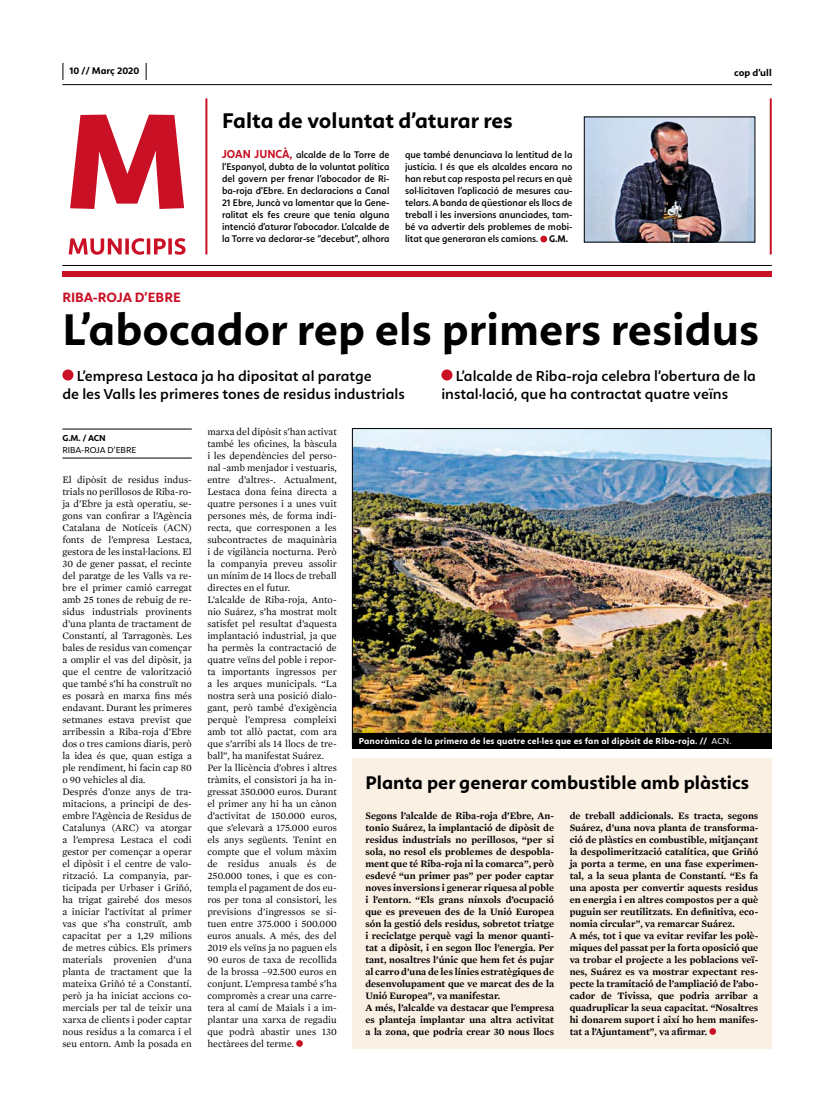
<style>
.page{position:relative;width:820px;height:1106px;background:#fff}
.page>*{position:absolute;margin:0;border:0;box-sizing:border-box;transform-origin:0 0}
.t1{font:700 46px "Calima";color:#000}
.t2{font:700 22px "Calima";color:#000}
.t3{font:700 19px "Calima";color:#000}
.t4{font:600 15px/18px "Calima";color:#000}
.t5{font:700 14px "Calima";color:#c91025}
.t6{font:10px/12px "Mercury Text G1";color:#000}
.t7{font:600 10px/12px "Mercury Text G1";color:#000}
.t8{font:600 10px/12px "Calima";color:#000;text-align:justify;scale:.93 1}
.t9{font:700 10px "Calima";color:#000}
.t10{font:700 9px "Calima";letter-spacing:.02em;color:#fff}
.t11{font:9px "Calima";color:#000}
.t12{font:700 9px "Calima";color:#000}
.s1{font-weight:700;font-size:12px;color:#c91025}
.s2{font-weight:700}
.s3{font-weight:400}
</style>
<div class="page">
<hr style="left:62px;top:84px;width:709px;height:1px;background:#000">
<svg style="left:62px;top:63px;width:1px;height:17px"></svg>
<svg style="left:145px;top:63px;width:1px;height:17px"></svg>
<img style="left:354px;top:430px;width:415px;height:303px">
<svg style="left:70px;top:115px;width:114px;height:94px"></svg>
<svg style="left:69px;top:238px;width:116px;height:17px"></svg>
<div style="left:540px;top:236px;width:7px;height:6px;background:#c91025;border-radius:50%"></div>
<div style="left:62px;top:369px;width:11px;height:11px;background:#c91025;border-radius:50%"></div>
<div style="left:441px;top:369px;width:11px;height:11px;background:#c91025;border-radius:50%"></div>
<div style="left:62px;top:271px;width:709px;height:6px;background:#c91025"></div>
<hr style="left:62px;top:265px;width:709px;height:1px;background:#000">
<div style="left:352px;top:758px;width:419px;height:291px;background:#fbf0e4"></div>
<div style="left:296px;top:1040px;width:7px;height:6px;background:#c91025;border-radius:50%"></div>
<div style="left:352px;top:733px;width:419px;height:15px;background:#000"></div>
<svg style="left:709px;top:1028px;width:6px;height:6px"></svg>
<hr style="left:62px;top:457px;width:130px;height:1px;background:#000">
<hr style="left:62px;top:428px;width:130px;height:1px;background:#000">
<img style="left:585px;top:118px;width:168px;height:123px">
<div style="left:583px;top:116px;width:172px;height:127px;border:1px solid #000"></div>
<hr style="left:205px;top:98px;width:2px;height:156px;background:#c91025">
<hr style="left:769px;top:98px;width:2px;height:156px;background:#c91025">
<p class="t9" style="left:69px;top:65px;width:71px">10 // Març 2020</p>
<p class="t9" style="left:734px;top:67px;width:39px">cop d’ull</p>
<h2 class="t2" style="left:222px;top:109px;width:292px">Falta de voluntat d’aturar res</h2>
<p class="t8" style="left:222px;top:149px;width:181px"><span class="s1">JOAN JUNCÀ,</span> alcalde de la Torre de l’Espanyol, dubta de la voluntat política del govern per frenar l’abocador de Ri&shy;ba-roja d’Ebre. En declaracions a Canal 21 Ebre, Juncà va lamentar que la Gene&shy;ralitat els fes creure que tenia alguna intenció d’aturar l’abocador. L’alcalde de la Torre va declarar-se “decebut”, alhora</p>
<p class="t8" style="left:405px;top:149px;width:181px">que també denunciava la lentitud de la justícia. I és que els alcaldes encara no han rebut cap resposta pel recurs en què sol·licitaven l’aplicació de mesures cau&shy;telars. A banda de qüestionar els llocs de treball i les inversions anunciades, tam&shy;bé va advertir dels problemes de mobi&shy;litat que generaran els camions. <span class="s2">G.M.</span></p>
<h3 class="t5" style="left:62px;top:290px;width:120px">RIBA-ROJA D’EBRE</h3>
<h1 class="t1" style="left:62px;top:303px;width:698px">L’abocador rep els primers residus</h1>
<h3 class="t4" style="left:62px;top:366px;width:344px;text-indent:14px">L’empresa Lestaca ja ha dipositat al paratge<br>de les Valls les primeres tones de residus industrials</h3>
<h3 class="t4" style="left:441px;top:366px;width:316px;text-indent:14px">L’alcalde de Riba-roja celebra l’obertura de la instal·lació, que ha contractat quatre veïns</h3>
<p class="t12" style="left:62px;top:432px;width:45px">G.M. / ACN</p>
<p class="t11" style="left:62px;top:444px;width:75px">RIBA-ROJA D’EBRE</p>
<p class="t6" style="left:62px;top:473px;width:131px">El dipòsit de residus indus&shy;trials no perillosos de Riba-ro&shy;ja d’Ebre ja està operatiu, se&shy;gons van confirar a l’Agència<br>Catalana de Notíceis (ACN) fonts de l’empresa Lestaca, gestora de les instal·lacions. El<br>30 de gener passat, el recinte del paratge de les Valls va re&shy;bre el primer camió carregat amb 25 tones de rebuig de re&shy;sidus industrials provinents d’una planta de tractament de<br>Constantí, al Tarragonès. Les bales de residus van començar a omplir el vas del dipòsit, ja que el centre de valorització que també s’hi ha construït no es posarà en marxa fins més endavant. Durant les primeres setmanes estava previst que arribessin a Riba-roja d’Ebre dos o tres camions diaris, però la idea és que, quan estiga a ple rendiment, hi facin cap 80 o 90 vehicles al dia.<br>Després d’onze anys de tra&shy;mitacions, a principi de des&shy;embre l’Agència de Residus de<br>Catalunya (ARC) va atorgar a l’empresa Lestaca el codi gestor per començar a operar el dipòsit i el centre de valo&shy;rització. La companyia, par&shy;ticipada per Urbaser i Griñó, ha trigat gairebé dos mesos a iniciar l’activitat al primer vas que s’ha construït, amb capacitat per a 1,29 milions de metres cúbics. Els primers materials provenien d’una planta de tractament que la mateixa Griñó té a Constantí. però ja ha iniciat accions co&shy;mercials per tal de teixir una xarxa de clients i poder captar nous residus a la comarca i el seu entorn. Amb la posada en</p>
<p class="t6" style="left:207px;top:425px;width:131px">marxa del dipòsit s’han activat també les oficines, la bàscula i les dependències del perso&shy;nal -amb menjador i vestuaris, entre d’altres-. Actualment,<br>Lestaca dona feina directa a quatre persones i a unes vuit persones més, de forma indi&shy;recta, que corresponen a les subcontractes de maquinària i de vigilància nocturna. Però la companyia preveu assolir un mínim de 14 llocs de treball directes en el futur.<br>L’alcalde de Riba-roja, Anto&shy;nio Suárez, s’ha mostrat molt satisfet pel resultat d’aquesta implantació industrial, ja que ha permès la contractació de quatre veïns del poble i repor&shy;ta importants ingressos per a les arques municipals. “La nostra serà una posició dialo&shy;gant, però també d’exigència perquè l’empresa compleixi amb tot allò pactat, com ara que s’arribi als 14 llocs de tre&shy;ball”, ha manifestat Suárez.<br>Per la llicència d’obres i altres tràmits, el consistori ja ha in&shy;gressat 350.000 euros. Durant el primer any hi ha un cànon d’activitat de 150.000 euros, que s’elevarà a 175.000 euros els anys següents. Tenint en compte que el volum màxim de residus anuals és de<br>250.000 tones, i que es con&shy;templa el pagament de dos eu&shy;ros per tona al consistori, les previsions d’ingressos se si&shy;tuen entre 375.000 i 500.000 euros anuals. A més, des del<br>2019 els veïns ja no paguen els<br>90 euros de taxa de recollida de la brossa –92.500 euros en conjunt. L’empresa també s’ha compromès a crear una carre&shy;tera al camí de Maials i a im&shy;plantar una xarxa de regadiu que podrà abastir unes 130 hectàrees del terme.</p>
<p class="t10" style="left:358px;top:735px;width:374px">Panoràmica de la primera de les quatre cel·les que es fan al dipòsit de Riba-roja. // <span class="s3">ACN.</span></p>
<h3 class="t3" style="left:365px;top:771px;width:385px">Planta per generar combustible amb plàstics</h3>
<p class="t7" style="left:365px;top:809px;width:190px">Segons l’alcalde de Riba-roja d’Ebre, An&shy;tonio Suárez, la implantació de dipòsit de residus industrials no perillosos, “per si sola, no resol els problemes de despobla&shy;ment que té Riba-roja ni la comarca”, però esdevé “un primer pas” per poder captar noves inversions i generar riquesa al poble i l’entorn. “Els grans nínxols d’ocupació que es preveuen des de la Unió Europea són la gestió dels residus, sobretot triatge i reciclatge perquè vagi la menor quanti&shy;tat a dipòsit, i en segon lloc l’energia. Per tant, nosaltres l’únic que hem fet és pujar al carro d’una de les línies estratègiques de desenvolupament que ve marcat des de la Unió Europea”, va manifestar.<br>A més, l’alcalde va destacar que l’empresa es planteja implantar una altra activitat a la zona, que podria crear 30 nous llocs</p>
<p class="t7" style="left:569px;top:809px;width:190px">de treball addicionals. Es tracta, segons Suárez, d’una nova planta de transforma&shy;ció de plàstics en combustible, mitjançant la despolimerització catalítica, que Griñó ja porta a terme, en una fase experimen&shy;tal, a la seua planta de Constantí. “Es fa una aposta per convertir aquests residus en energia i en altres compostos per a què puguin ser reutilitzats. En definitiva, eco&shy;nomia circular”, va remarcar Suárez.<br>A més, tot i que va evitar revifar les polè&shy;miques del passat per la forta oposició que va trobar el projecte a les poblacions veï&shy;nes, Suárez es va mostrar expectant res&shy;pecte la tramitació de l’ampliació de l’abo&shy;cador de Tivissa, que podria arribar a quadruplicar la seua capacitat. “Nosaltres hi donarem suport i així ho hem manifes&shy;tat a l’Ajuntament”, va afirmar.</p>
</div>
